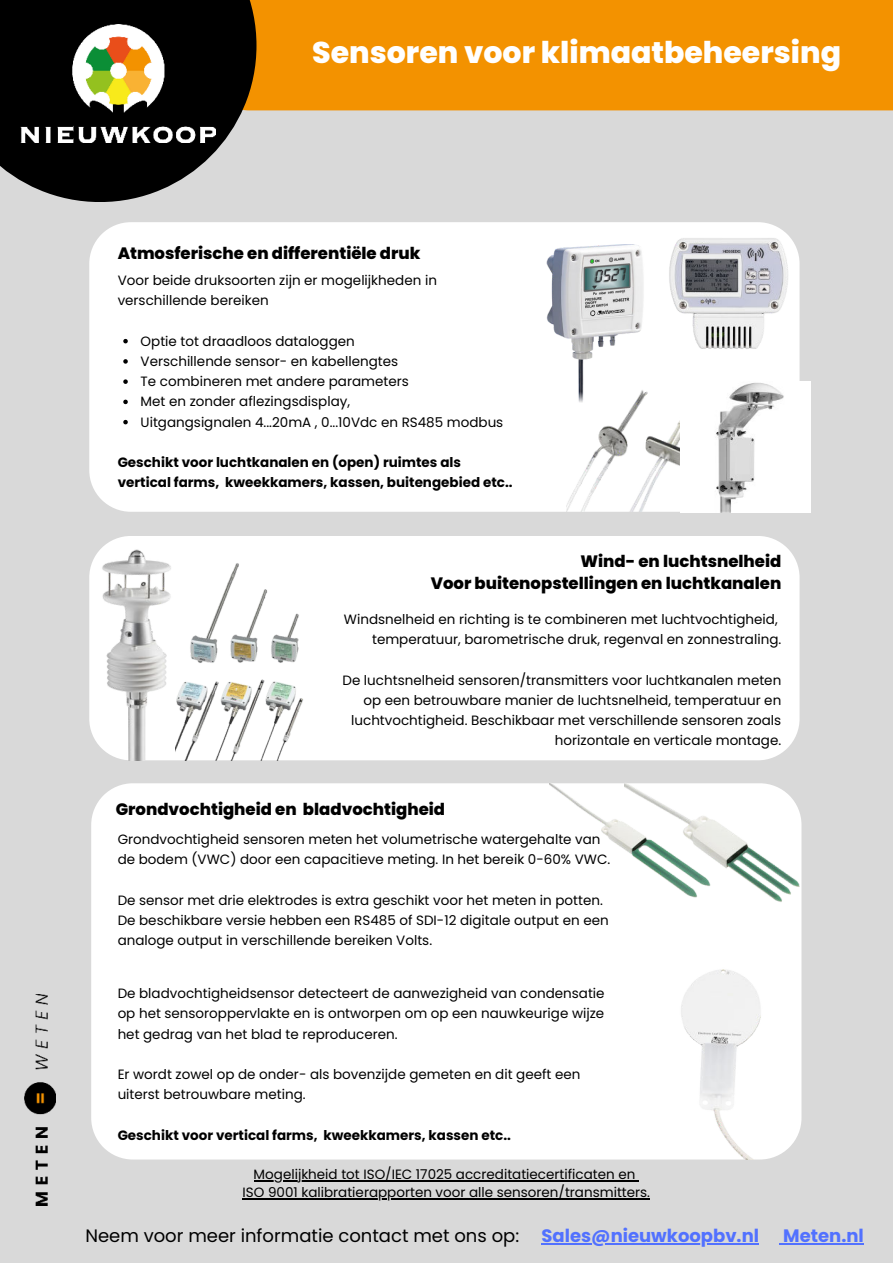
<style>
.page{position:relative;width:893px;height:1264px;background:#fff}
.page>*{position:absolute;margin:0;border:0;box-sizing:border-box;transform-origin:0 0}
.t1{font:800 30px "Poppins";color:#fff}
.t2{font:18px "Poppins";color:#000}
.t3{font:700 18px "Poppins";color:#5271ff}
.t4{font:800 16.5px/22.5px "Poppins";color:#000;text-align:right}
.t5{font:13.5px/20.2px "Poppins";color:#000}
.t6{font:700 13.5px/20.2px "Poppins";color:#000}
.s1{font-weight:700;color:#5271ff}
</style>
<div class="page">
<div style="left:0;top:0;width:892px;height:1262px;background:#d9d9d9"></div>
<div style="left:207px;top:0;width:685px;height:110px;background:#f39200"></div>
<svg style="left:0;top:0;width:256px;height:202px;fill:#000"></svg>
<img style="left:20px;top:25px;width:195px;height:118px">
<div style="left:89px;top:222px;width:710px;height:290px;background:#fff"></div>
<img style="left:24px;top:994px;width:32px;height:211px">
<div style="left:607px;top:227px;width:34px;height:21px;background:#fff"></div>
<div style="left:89px;top:536px;width:710px;height:224px;background:#fff"></div>
<div style="left:91px;top:783px;width:710px;height:376px;background:#fff"></div>
<div style="left:584px;top:963px;width:37px;height:42px;background:#fff"></div>
<img style="left:566px;top:387px;width:114px;height:125px">
<img style="left:516px;top:245px;width:158px;height:157px">
<img style="left:657px;top:224px;width:140px;height:140px">
<img style="left:680px;top:381px;width:130px;height:131px">
<img style="left:175px;top:560px;width:131px;height:200px">
<img style="left:100px;top:546px;width:75px;height:214px">
<img style="left:624px;top:755px;width:178px;height:191px">
<img style="left:549px;top:753px;width:183px;height:184px">
<img style="left:677px;top:958px;width:95px;height:201px">
<svg style="left:123px;top:339px;width:5px;height:4px"></svg>
<svg style="left:123px;top:359px;width:5px;height:4px"></svg>
<svg style="left:123px;top:379px;width:5px;height:5px"></svg>
<svg style="left:123px;top:399px;width:5px;height:5px"></svg>
<svg style="left:123px;top:420px;width:5px;height:4px"></svg>
<hr style="left:541px;top:1243px;width:218px;height:1px;background:#5271ff">
<hr style="left:783px;top:1243px;width:80px;height:1px;background:#5271ff">
<hr style="left:253px;top:1180px;width:382px;height:1px;background:#000">
<hr style="left:242px;top:1198px;width:408px;height:1px;background:#000">
<h1 class="t1" style="left:312px;top:35px;width:530px">Sensoren voor klimaatbeheersing</h1>
<p class="t4" style="left:118px;top:242px;width:304px">Atmosferische en differentiële druk</p>
<p class="t5" style="left:118px;top:270px;width:321px">Voor beide druksoorten zijn er mogelijkheden in verschillende bereiken</p>
<p class="t5" style="left:141px;top:331px;width:364px">Optie tot draadloos dataloggen<br>Verschillende sensor- en kabellengtes<br>Te combineren met andere parameters<br>Met en zonder aflezingsdisplay,<br>Uitgangsignalen 4...20mA , 0...10Vdc en RS485 modbus</p>
<p class="t6" style="left:118px;top:452px;width:396px">Geschikt voor luchtkanalen en (open) ruimtes als vertical farms, kweekkamers, kassen, buitengebied etc..</p>
<p class="t4" style="left:431px;top:550px;width:352px">Wind- en luchtsnelheid<br>Voor buitenopstellingen en luchtkanalen</p>
<p class="t5" style="left:344px;top:609px;width:439px;text-align:right">Windsnelheid en richting is te combineren met luchtvochtigheid, temperatuur, barometrische druk, regenval en zonnestraling.</p>
<p class="t5" style="left:342px;top:670px;width:440px;text-align:right">De luchtsnelheid sensoren/transmitters voor luchtkanalen meten op een betrouwbare manier de luchtsnelheid, temperatuur en luchtvochtigheid. Beschikbaar met verschillende sensoren zoals horizontale en verticale montage.</p>
<p class="t4" style="left:116px;top:798px;width:331px">Grondvochtigheid en bladvochtigheid</p>
<p class="t5" style="left:118px;top:829px;width:494px">Grondvochtigheid sensoren meten het volumetrische watergehalte van de bodem (VWC) door een capacitieve meting. In het bereik 0-60% VWC.</p>
<p class="t5" style="left:118px;top:890px;width:492px">De sensor met drie elektrodes is extra geschikt voor het meten in potten.<br>De beschikbare versie hebben een RS485 of SDI-12 digitale output en een analoge output in verschillende bereiken Volts.</p>
<p class="t5" style="left:118px;top:983px;width:488px;text-align:justify">De bladvochtigheidsensor detecteert de aanwezigheid van condensatie op het sensoroppervlakte en is ontworpen om op een nauwkeurige wijze het gedrag van het blad te reproduceren.</p>
<p class="t5" style="left:118px;top:1064px;width:464px">Er wordt zowel op de onder- als bovenzijde gemeten en dit geeft een uiterst betrouwbare meting.</p>
<p class="t6" style="left:118px;top:1125px;width:395px">Geschikt voor vertical farms, kweekkamers, kassen etc..</p>
<p class="t5" style="left:242px;top:1165px;width:409px;line-height:18px;text-align:center">Mogelijkheid tot ISO/IEC 17025 accreditatiecertificaten en<br>ISO 9001 kalibratierapporten voor alle sensoren/transmitters.</p>
<h2 class="t2" style="left:85px;top:1225px;width:675px">Neem voor meer informatie contact met ons op: <span class="s1">Sales@nieuwkoopbv.nl</span></h2>
<h2 class="t3" style="left:783px;top:1225px;width:82px">Meten.nl</h2>
</div>
